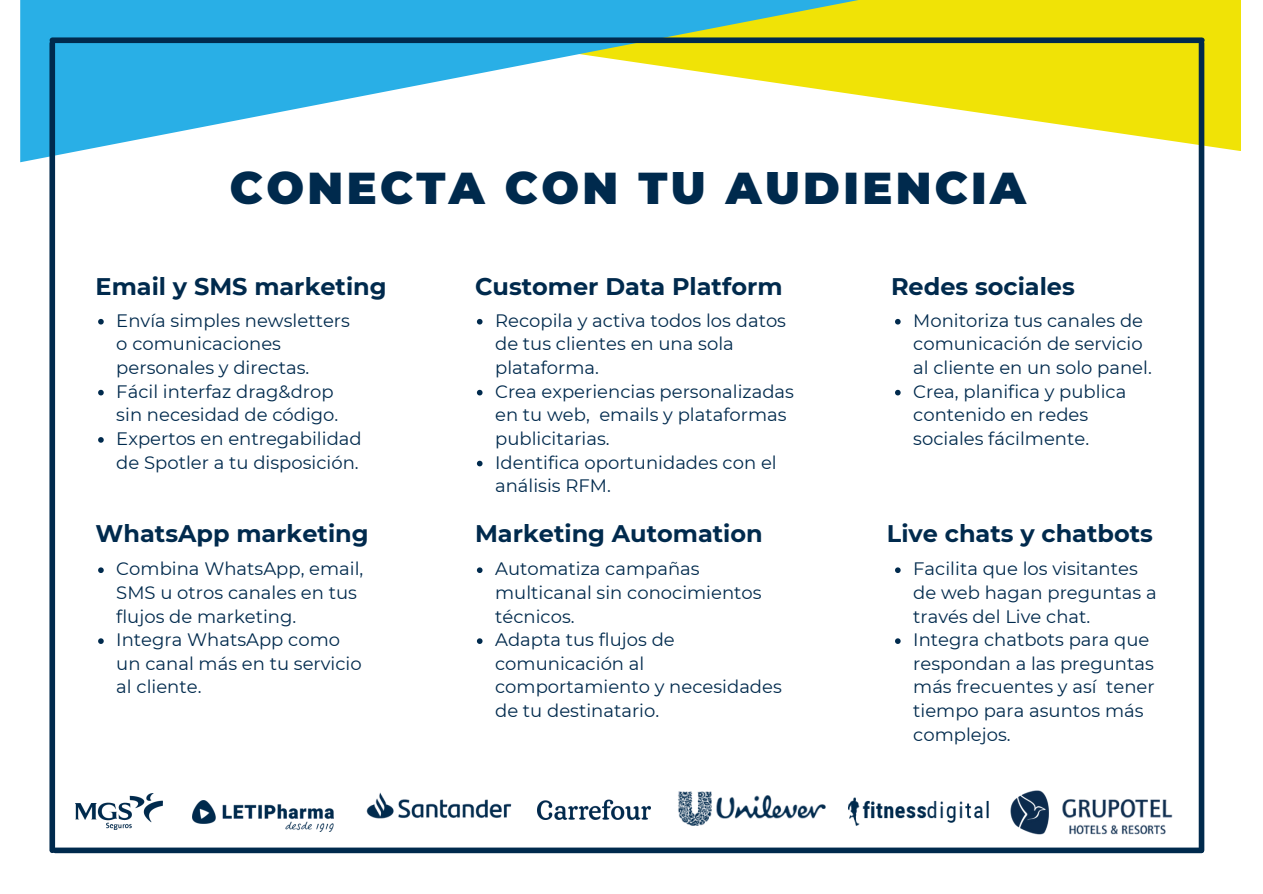
<style>
.page{position:relative;width:1263px;height:894px;background:#fff}
.page>*{position:absolute;margin:0;border:0;box-sizing:border-box;transform-origin:0 0}
.t1{font:900 44.55px "Montserrat";letter-spacing:.075em;color:#002a4d}
.t2{font:700 24px "Montserrat";color:#002a4d}
.t3{font:18px/23.5px "Montserrat";color:#002a4d}
</style>
<div class="page">
<svg style="left:932px;top:0;width:309px;height:151px;fill:#f0e306"></svg>
<svg style="left:20px;top:0;width:912px;height:162px"></svg>
<div style="left:1199px;top:43px;width:5px;height:807px;background:#002a4d"></div>
<div style="left:49px;top:43px;width:6px;height:807px;background:#002a4d"></div>
<div style="left:52px;top:37px;width:1150px;height:6px;background:#002a4d"></div>
<div style="left:55px;top:847px;width:1146px;height:5px;background:#002a4d"></div>
<svg style="left:895px;top:567px;width:6px;height:6px"></svg>
<svg style="left:895px;top:638px;width:6px;height:5px"></svg>
<svg style="left:98px;top:567px;width:6px;height:6px"></svg>
<svg style="left:98px;top:638px;width:6px;height:5px"></svg>
<svg style="left:98px;top:319px;width:6px;height:5px"></svg>
<svg style="left:98px;top:390px;width:6px;height:5px"></svg>
<svg style="left:98px;top:437px;width:6px;height:5px"></svg>
<svg style="left:895px;top:319px;width:6px;height:5px"></svg>
<svg style="left:895px;top:390px;width:6px;height:5px"></svg>
<svg style="left:477px;top:319px;width:5px;height:5px"></svg>
<svg style="left:477px;top:390px;width:5px;height:5px"></svg>
<svg style="left:477px;top:460px;width:5px;height:6px"></svg>
<svg style="left:477px;top:567px;width:5px;height:6px"></svg>
<svg style="left:477px;top:638px;width:5px;height:5px"></svg>
<img style="left:537px;top:799px;width:114px;height:20px">
<img style="left:1010px;top:790px;width:163px;height:45px">
<img style="left:366px;top:792px;width:146px;height:27px">
<img style="left:848px;top:797px;width:141px;height:29px">
<img style="left:678px;top:791px;width:148px;height:35px">
<img style="left:76px;top:793px;width:86px;height:36px">
<img style="left:193px;top:800px;width:140px;height:31px">
<h1 class="t1" style="left:230px;top:161px;width:798px">CONECTA CON TU AUDIENCIA</h1>
<h2 class="t2" style="left:96px;top:272px;width:293px">Email y SMS marketing</h2>
<p class="t3" style="left:116px;top:308px;width:247px">Envía simples newsletters o comunicaciones personales y directas.<br>Fácil interfaz drag&amp;drop sin necesidad de código.<br>Expertos en entregabilidad de Spotler a tu disposición.</p>
<p class="t3" style="left:913px;top:308px;width:240px">Monitoriza tus canales de comunicación de servicio al cliente en un solo panel.<br>Crea, planifica y publica contenido en redes sociales fácilmente.</p>
<h2 class="t2" style="left:891px;top:272px;width:185px">Redes sociales</h2>
<h2 class="t2" style="left:475px;top:272px;width:309px">Customer Data Platform</h2>
<p class="t3" style="left:495px;top:308px;width:300px">Recopila y activa todos los datos de tus clientes en una sola plataforma.<br>Crea experiencias personalizadas en tu web, emails y plataformas publicitarias.<br>Identifica oportunidades con el análisis RFM.</p>
<h2 class="t2" style="left:96px;top:518px;width:274px">WhatsApp marketing</h2>
<h2 class="t2" style="left:475px;top:518px;width:289px">Marketing Automation</h2>
<h2 class="t2" style="left:887px;top:518px;width:268px">Live chats y chatbots</h2>
<p class="t3" style="left:495px;top:557px;width:288px">Automatiza campañas multicanal sin conocimientos técnicos.<br>Adapta tus flujos de comunicación al comportamiento y necesidades de tu destinatario.</p>
<p class="t3" style="left:116px;top:557px;width:249px">Combina WhatsApp, email,<br>SMS u otros canales en tus flujos de marketing.<br>Integra WhatsApp como un canal más en tu servicio al cliente.</p>
<p class="t3" style="left:913px;top:557px;width:245px">Facilita que los visitantes de web hagan preguntas a través del Live chat.<br>Integra chatbots para que respondan a las preguntas más frecuentes y así tener tiempo para asuntos más complejos.</p>
</div>
